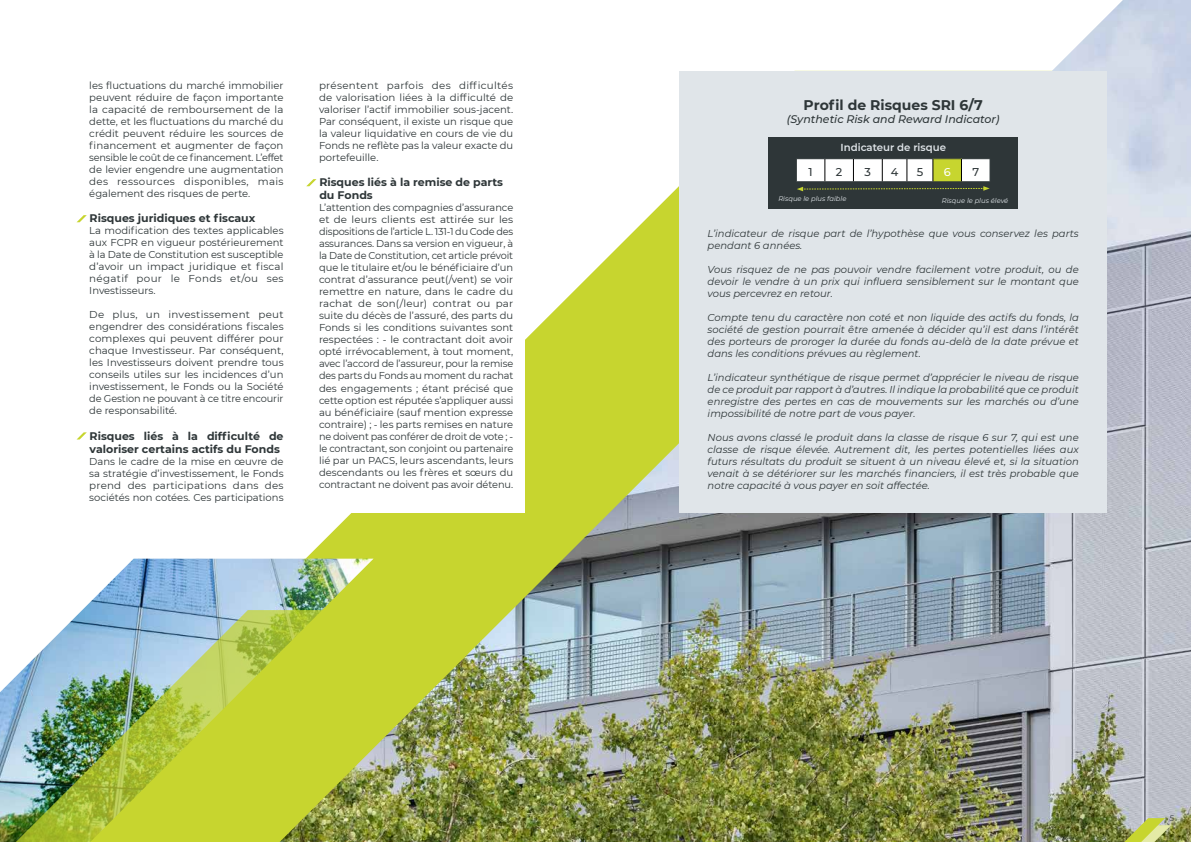
<style>
.page{position:relative;width:1191px;height:842px;background:#fff}
.page>*{position:absolute;margin:0;border:0;box-sizing:border-box;transform-origin:0 0}
.t1{font:700 14px "Montserrat";color:#2e3638}
.t2{font:500 11.3px "Montserrat";color:#2e3638}
.t3{font:500 11.3px "Montserrat";color:#fff}
.t4{font:700 11px/13.2px "Montserrat";color:#2e3638}
.t5{font:italic 500 11px "Montserrat";color:#2e3638}
.t6{font:600 10.2px "Montserrat";color:#e0e5e9}
.t7{font:10px/12px "Montserrat";color:#2e3638;text-align:justify}
.t8{font:italic 10px/12px "Montserrat";color:#2e3638;text-align:justify}
.t9{font:8px "Montserrat";color:#2e3638}
.t10{font:italic 6.8px "Montserrat";color:#e0e5e9}
</style>
<div class="page">
<img style="left:82px;top:559px;width:198px;height:51px">
<img style="left:0;top:610px;width:280px;height:232px">
<img style="left:280px;top:0;width:911px;height:842px">
<svg style="left:1110px;top:818px;width:61px;height:24px"></svg>
<div style="left:679px;top:71px;width:428px;height:442px;background:#e0e5e9"></div>
<div style="left:768px;top:137px;width:250px;height:72px;background:#2e3638"></div>
<svg style="left:796px;top:158px;width:194px;height:33px"></svg>
<div style="left:71px;top:71px;width:453px;height:442px;background:#fff"></div>
<svg style="left:77px;top:215px;width:10px;height:7px"></svg>
<svg style="left:77px;top:432px;width:10px;height:7px"></svg>
<svg style="left:306px;top:179px;width:10px;height:7px"></svg>
<p class="t7" style="left:89px;top:79px;width:196px">les fluctuations du marché immobilier peuvent réduire de façon importante la capacité de remboursement de la dette, et les fluctuations du marché du crédit peuvent réduire les sources de financement et augmenter de façon sensible le coût de ce financement. L’effet de levier engendre une augmentation des ressources disponibles, mais également des risques de perte.</p>
<p class="t4" style="left:90px;top:211px;width:167px">Risques juridiques et fiscaux</p>
<p class="t7" style="left:89px;top:224px;width:196px">La modification des textes applicables aux FCPR en vigueur postérieurement à la Date de Constitution est susceptible d’avoir un impact juridique et fiscal négatif pour le Fonds et/ou ses Investisseurs.</p>
<p class="t7" style="left:89px;top:308px;width:196px">De plus, un investissement peut engendrer des considérations fiscales complexes qui peuvent différer pour chaque Investisseur. Par conséquent, les Investisseurs doivent prendre tous conseils utiles sur les incidences d’un investissement, le Fonds ou la Société de Gestion ne pouvant à ce titre encourir de responsabilité.</p>
<p class="t4" style="left:90px;top:428px;width:195px">Risques liés à la difficulté de valoriser certains actifs du Fonds</p>
<p class="t7" style="left:89px;top:455px;width:196px">Dans le cadre de la mise en œuvre de sa stratégie d’investissement, le Fonds prend des participations dans des sociétés non cotées. Ces participations</p>
<p class="t7" style="left:319px;top:79px;width:196px">présentent parfois des difficultés de valorisation liées à la difficulté de valoriser l’actif immobilier sous-jacent.<br>Par conséquent, il existe un risque que la valeur liquidative en cours de vie du Fonds ne reflète pas la valeur exacte du portefeuille.</p>
<p class="t4" style="left:319px;top:175px;width:185px">Risques liés à la remise de parts du Fonds</p>
<p class="t7" style="left:319px;top:202px;width:196px">L’attention des compagnies d’assurance et de leurs clients est attirée sur les dispositions de l’article L. 131-1 du Code des assurances. Dans sa version en vigueur, à la Date de Constitution, cet article prévoit que le titulaire et/ou le bénéficiaire d’un contrat d’assurance peut(/vent) se voir remettre en nature, dans le cadre du rachat de son(/leur) contrat ou par suite du décès de l’assuré, des parts du Fonds si les conditions suivantes sont respectées : - le contractant doit avoir opté irrévocablement, à tout moment, avec l’accord de l’assureur, pour la remise des parts du Fonds au moment du rachat des engagements ; étant précisé que cette option est réputée s’appliquer aussi au bénéficiaire (sauf mention expresse contraire) ; - les parts remises en nature ne doivent pas conférer de droit de vote ; - le contractant, son conjoint ou partenaire lié par un PACS, leurs ascendants, leurs descendants ou les frères et sœurs du contractant ne doivent pas avoir détenu.</p>
<h1 class="t1" style="left:803px;top:95px;width:181px">Profil de Risques SRI 6/7</h1>
<p class="t5" style="left:787px;top:112px;width:214px">(Synthetic Risk and Reward Indicator)</p>
<p class="t6" style="left:840px;top:140px;width:107px">Indicateur de risque</p>
<p class="t2" style="left:808px;top:164px;width:6px">1</p>
<p class="t2" style="left:836px;top:164px;width:8px">2</p>
<p class="t2" style="left:864px;top:164px;width:8px">3</p>
<p class="t2" style="left:891px;top:164px;width:9px">4</p>
<p class="t2" style="left:916px;top:164px;width:8px">5</p>
<p class="t3" style="left:943px;top:164px;width:8px">6</p>
<p class="t2" style="left:972px;top:164px;width:8px">7</p>
<p class="t10" style="left:778px;top:194px;width:70px">Risque le plus faible</p>
<p class="t10" style="left:942px;top:196px;width:68px">Risque le plus élevé</p>
<p class="t8" style="left:707px;top:227px;width:373px">L’indicateur de risque part de l’hypothèse que vous conservez les parts pendant 6 années.</p>
<p class="t8" style="left:707px;top:263px;width:373px">Vous risquez de ne pas pouvoir vendre facilement votre produit, ou de devoir le vendre à un prix qui influera sensiblement sur le montant que vous percevrez en retour.</p>
<p class="t8" style="left:707px;top:311px;width:373px">Compte tenu du caractère non coté et non liquide des actifs du fonds, la société de gestion pourrait être amenée à décider qu’il est dans l’intérêt des porteurs de proroger la durée du fonds au-delà de la date prévue et dans les conditions prévues au règlement.</p>
<p class="t8" style="left:707px;top:371px;width:373px">L’indicateur synthétique de risque permet d’apprécier le niveau de risque de ce produit par rapport à d’autres. Il indique la probabilité que ce produit enregistre des pertes en cas de mouvements sur les marchés ou d’une impossibilité de notre part de vous payer.</p>
<p class="t8" style="left:707px;top:431px;width:373px">Nous avons classé le produit dans la classe de risque 6 sur 7, qui est une classe de risque élevée. Autrement dit, les pertes potentielles liées aux futurs résultats du produit se situent à un niveau élevé et, si la situation venait à se détériorer sur les marchés financiers, il est très probable que notre capacité à vous payer en soit affectée.</p>
<p class="t9" style="left:1169px;top:812px;width:6px">5</p>
</div>
